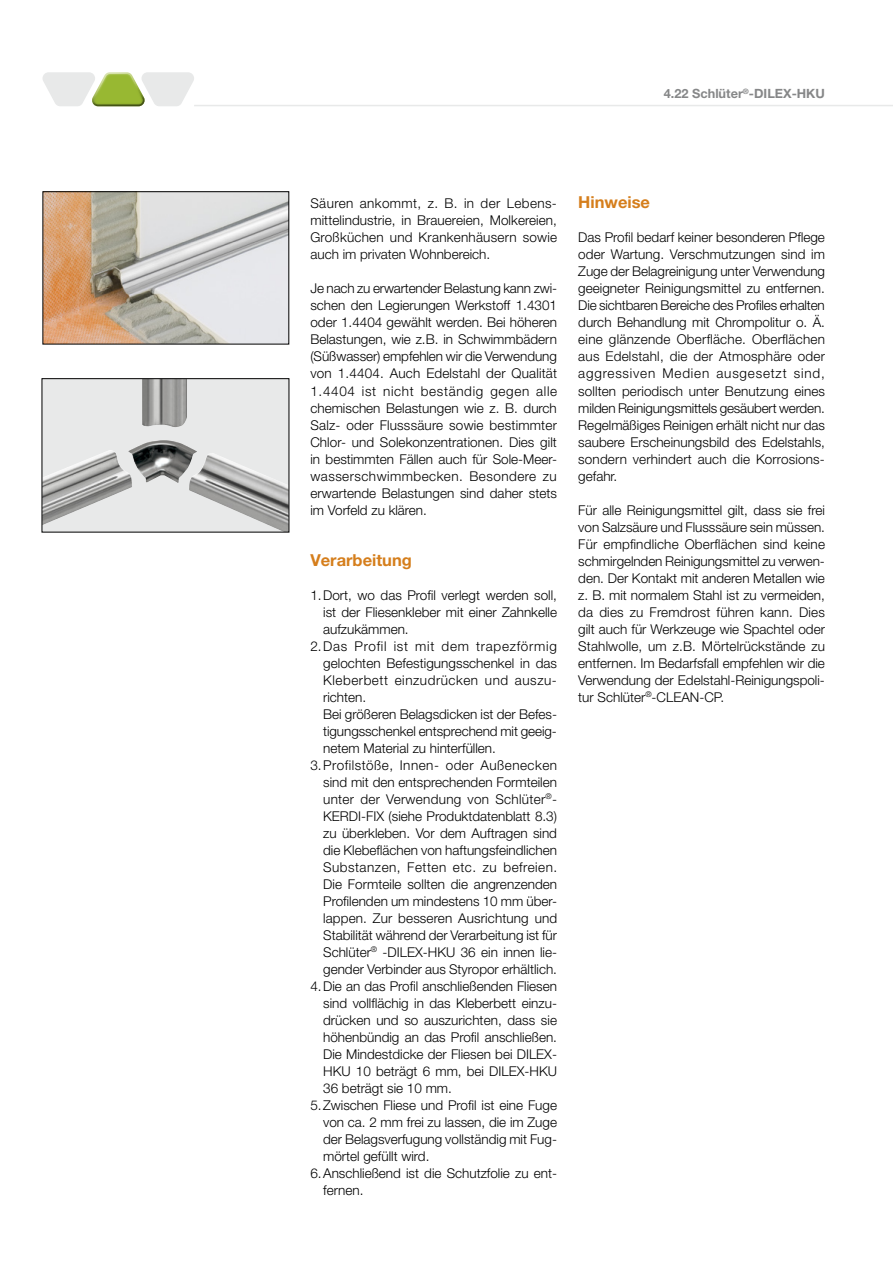
<style>
.page{position:relative;width:893px;height:1263px;background:#fff}
.page>*{position:absolute;margin:0;border:0;box-sizing:border-box;transform-origin:0 0}
.t1{font:700 16.5px "Helvetica Neue LT Pro";color:#d57e1c}
.t2{font:300 13.5px/17px "Helvetica Neue LT Pro";color:#000;text-align:justify}
.t3{font:300 13.5px "Helvetica Neue LT Pro";letter-spacing:.035em;color:#000}
.t4{font:300 13.5px "Helvetica Neue LT Pro";letter-spacing:.055em;color:#000}
.t5{font:300 13.5px "Helvetica Neue LT Pro";letter-spacing:.04em;color:#000}
.t6{font:300 13.5px "Helvetica Neue LT Pro";letter-spacing:.02em;color:#000}
.t7{font:700 12.75px "Helvetica Neue LT Pro";color:#868788}
</style>
<div class="page">
<hr style="left:194px;top:105px;width:699px;height:1px;background:#e8e9e9">
<svg style="left:43px;top:72px;width:151px;height:34px"></svg>
<svg style="left:42px;top:191px;width:247px;height:153px;background:#cabdb0"></svg>
<svg style="left:42px;top:378px;width:247px;height:154px;background:#cccdcc"></svg>
<p class="t7" style="left:664px;top:86px;width:163px">4.22 Schlüter<sup>®</sup>-DILEX-HKU</p>
<p class="t2" style="left:310px;top:195px;width:248px">Säuren ankommt, z. B. in der Lebens&shy;mittelindustrie, in Brauereien, Molkereien, Großküchen und Krankenhäusern sowie auch im privaten Wohnbereich.</p>
<p class="t2" style="left:310px;top:280px;width:248px">Je nach zu erwartender Belastung kann zwi&shy;schen den Legierungen Werkstoff 1.4301 oder 1.4404 gewählt werden. Bei höheren Belastungen, wie z.B. in Schwimmbädern (Süßwasser) empfehlen wir die Verwendung von 1.4404. Auch Edelstahl der Qualität 1.4404 ist nicht beständig gegen alle chemischen Belastungen wie z. B. durch Salz- oder Flusssäure sowie bestimmter Chlor- und Solekonzentrationen. Dies gilt in bestimmten Fällen auch für Sole-Meer&shy;wasserschwimmbecken. Besondere zu erwartende Belastungen sind daher stets im Vorfeld zu klären.</p>
<p class="t1" style="left:310px;top:549px;width:103px">Verarbeitung</p>
<p class="t2" style="left:310px;top:586px;width:248px">1.Dort, wo das Profil verlegt werden soll,</p>
<p class="t2" style="left:323px;top:603px;width:235px">ist der Fliesenkleber mit einer Zahnkelle</p>
<p class="t2" style="left:323px;top:620px;width:87px">aufzukämmen.</p>
<p class="t4" style="left:310px;top:638px;width:248px">2.Das Profil ist mit dem trapezförmig</p>
<p class="t2" style="left:323px;top:654px;width:235px">gelochten Befestigungsschenkel in das</p>
<p class="t5" style="left:323px;top:672px;width:235px">Kleberbett einzudrücken und auszu-</p>
<p class="t2" style="left:323px;top:688px;width:45px">richten.</p>
<p class="t2" style="left:323px;top:705px;width:234px">Bei größeren Belagsdicken ist der Befes-</p>
<p class="t2" style="left:323px;top:722px;width:235px">tigungsschenkel entsprechend mit geeig-</p>
<p class="t2" style="left:323px;top:739px;width:174px">netem Material zu hinterfüllen.</p>
<p class="t3" style="left:310px;top:757px;width:248px">3.Profilstöße, Innen- oder Außenecken</p>
<p class="t2" style="left:323px;top:773px;width:235px">sind mit den entsprechenden Formteilen</p>
<p class="t6" style="left:323px;top:791px;width:235px">unter der Verwendung von Schlüter<sup>®</sup>-</p>
<p class="t2" style="left:323px;top:807px;width:235px">KERDI-FIX (siehe Produktdatenblatt 8.3)</p>
<p class="t2" style="left:323px;top:824px;width:235px">zu überkleben. Vor dem Auftragen sind</p>
<p class="t2" style="left:323px;top:841px;width:235px">die Klebeflächen von haftungsfeindlichen</p>
<p class="t3" style="left:323px;top:859px;width:236px">Substanzen, Fetten etc. zu befreien.</p>
<p class="t2" style="left:323px;top:875px;width:236px">Die Formteile sollten die angrenzenden</p>
<p class="t2" style="left:323px;top:892px;width:235px">Profilenden um mindestens 10 mm über-</p>
<p class="t2" style="left:323px;top:909px;width:236px">lappen. Zur besseren Ausrichtung und</p>
<p class="t2" style="left:323px;top:926px;width:235px">Stabilität während der Verarbeitung ist für</p>
<p class="t2" style="left:323px;top:943px;width:235px">Schlüter<sup>®</sup> -DILEX-HKU 36 ein innen lie-</p>
<p class="t2" style="left:323px;top:960px;width:235px">gender Verbinder aus Styropor erhältlich.</p>
<p class="t2" style="left:310px;top:977px;width:248px">4.Die an das Profil anschließenden Fliesen</p>
<p class="t2" style="left:323px;top:994px;width:235px">sind vollflächig in das Kleberbett einzu-</p>
<p class="t2" style="left:323px;top:1011px;width:235px">drücken und so auszurichten, dass sie</p>
<p class="t2" style="left:323px;top:1028px;width:235px">höhenbündig an das Profil anschließen.</p>
<p class="t2" style="left:323px;top:1045px;width:235px">Die Mindestdicke der Fliesen bei DILEX-</p>
<p class="t2" style="left:323px;top:1062px;width:235px">HKU 10 beträgt 6 mm, bei DILEX-HKU</p>
<p class="t2" style="left:323px;top:1079px;width:130px">36 beträgt sie 10 mm.</p>
<p class="t2" style="left:310px;top:1096px;width:248px">5.Zwischen Fliese und Profil ist eine Fuge</p>
<p class="t2" style="left:323px;top:1113px;width:235px">von ca. 2 mm frei zu lassen, die im Zuge</p>
<p class="t2" style="left:323px;top:1130px;width:235px">der Belagsverfugung vollständig mit Fug-</p>
<p class="t2" style="left:323px;top:1147px;width:108px">mörtel gefüllt wird.</p>
<p class="t2" style="left:310px;top:1164px;width:248px">6.Anschließend ist die Schutzfolie zu ent-</p>
<p class="t2" style="left:323px;top:1181px;width:42px">fernen.</p>
<p class="t1" style="left:578px;top:192px;width:73px">Hinweise</p>
<p class="t2" style="left:578px;top:229px;width:248px">Das Profil bedarf keiner besonderen Pflege oder Wartung. Verschmutzungen sind im Zuge der Belagreinigung unter Verwendung geeigneter Reinigungsmittel zu entfernen.<br>Die sichtbaren Bereiche des Profiles erhalten durch Behandlung mit Chrompolitur o. Ä. eine glänzende Oberfläche. Oberflächen aus Edelstahl, die der Atmosphäre oder aggressiven Medien ausgesetzt sind, sollten periodisch unter Benutzung eines milden Reinigungsmittels gesäubert werden.<br>Regelmäßiges Reinigen erhält nicht nur das saubere Erscheinungsbild des Edelstahls, sondern verhindert auch die Korrosions&shy;gefahr.</p>
<p class="t2" style="left:578px;top:501px;width:248px">Für alle Reinigungsmittel gilt, dass sie frei von Salzsäure und Flusssäure sein müssen.<br>Für empfindliche Oberflächen sind keine schmirgelnden Reinigungsmittel zu verwen&shy;den. Der Kontakt mit anderen Metallen wie z. B. mit normalem Stahl ist zu vermeiden, da dies zu Fremdrost führen kann. Dies gilt auch für Werkzeuge wie Spachtel oder Stahlwolle, um z.B. Mörtelrückstände zu entfernen. Im Bedarfsfall empfehlen wir die Verwendung der Edelstahl-Reinigungspoli&shy;tur Schlüter<sup>®</sup>-CLEAN-CP.</p>
</div>
